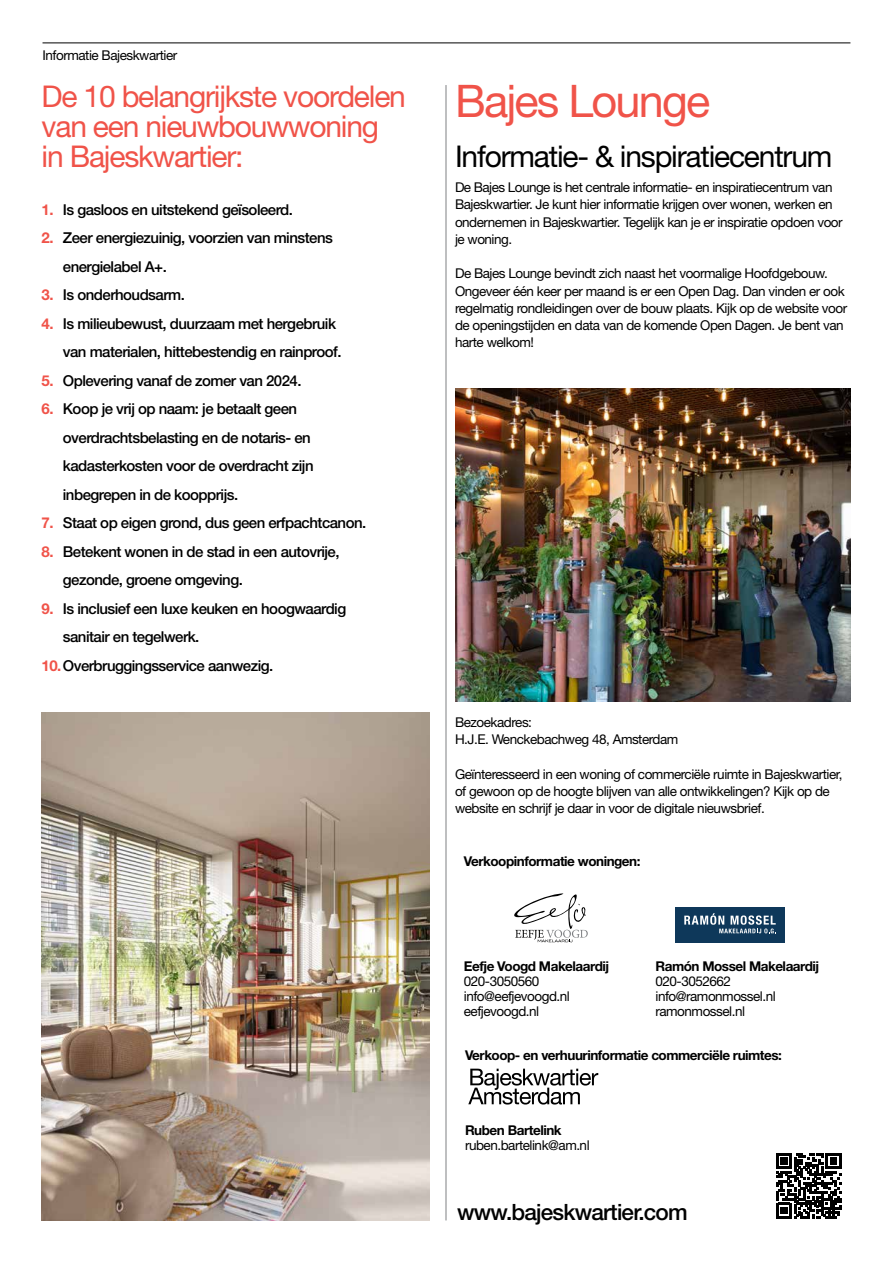
<style>
.page{position:relative;width:893px;height:1263px;background:#fff}
.page>*{position:absolute;margin:0;border:0;box-sizing:border-box;transform-origin:0 0}
.t1{font:45px "Helvetica Neue LT Std";letter-spacing:-.04em;color:#f05349}
.t2{font:30px/30px "Helvetica Neue LT Std";letter-spacing:-.04em;color:#f05349}
.t3{font:30px "Helvetica Neue LT Std";letter-spacing:-.04em;color:#000}
.t4{font:500 22.5px "Helvetica Neue LT Std";letter-spacing:-.035em;color:#000}
.t5{font:500 15px/28.5px "Helvetica Neue LT Std";letter-spacing:-.035em;color:#000}
.t6{font:13.5px/17.2px "Helvetica Neue LT Std";letter-spacing:-.035em;color:#000}
.t7{font:700 13.5px "Helvetica Neue LT Std";letter-spacing:-.035em;color:#000}
.s1{font-weight:700;color:#f05349}
</style>
<div class="page">
<svg style="left:468px;top:1069px;width:130px;height:35px"></svg>
<svg style="left:776px;top:1153px;width:65px;height:65px"></svg>
<svg style="left:514px;top:893px;width:74px;height:49px"></svg>
<div style="left:675px;top:907px;width:110px;height:35px;background:#0e385a"></div>
<svg style="left:684px;top:913px;width:92px;height:20px"></svg>
<img style="left:455px;top:388px;width:395px;height:314px">
<img style="left:42px;top:712px;width:387px;height:508px">
<hr style="left:43px;top:43px;width:807px;height:1px;background:#000">
<hr style="left:446px;top:85px;width:1px;height:1135px;background:#7e8083">
<p class="t6" style="left:43px;top:47px;width:136px">Informatie Bajeskwartier</p>
<h2 class="t2" style="left:42px;top:80px;width:366px">De 10 belangrijkste voordelen van een nieuwbouwwoning in Bajeskwartier:</h2>
<p class="t5" style="left:42px;top:195px;width:253px"><span class="s1">1.</span> Is gasloos en uitstekend geïsoleerd.</p>
<p class="t5" style="left:63px;top:223px;width:271px;text-indent:-21px"><span class="s1">2.</span> Zeer energiezuinig, voorzien van minstens energielabel A+.</p>
<p class="t5" style="left:42px;top:280px;width:145px"><span class="s1">3.</span> Is onderhoudsarm.</p>
<p class="t5" style="left:63px;top:309px;width:280px;text-indent:-21px"><span class="s1">4.</span> Is milieubewust, duurzaam met hergebruik van materialen, hittebestendig en rainproof.</p>
<p class="t5" style="left:42px;top:366px;width:261px"><span class="s1">5.</span> Oplevering vanaf de zomer van 2024.</p>
<p class="t5" style="left:63px;top:394px;width:252px;text-indent:-21px"><span class="s1">6.</span> Koop je vrij op naam: je betaalt geen overdrachtsbelasting en de notaris- en kadasterkosten voor de overdracht zijn inbegrepen in de koopprijs.</p>
<p class="t5" style="left:42px;top:508px;width:326px"><span class="s1">7.</span> Staat op eigen grond, dus geen erfpachtcanon.</p>
<p class="t5" style="left:63px;top:537px;width:278px;text-indent:-21px"><span class="s1">8.</span> Betekent wonen in de stad in een autovrije, gezonde, groene omgeving.</p>
<p class="t5" style="left:42px;top:594px;width:306px"><span class="s1">9.</span> Is inclusief een luxe keuken en hoogwaardig</p>
<p class="t5" style="left:63px;top:622px;width:138px">sanitair en tegelwerk.</p>
<p class="t5" style="left:42px;top:651px;width:233px"><span class="s1">10.</span>Overbruggingsservice aanwezig.</p>
<h1 class="t1" style="left:455px;top:74px;width:257px">Bajes Lounge</h1>
<h2 class="t3" style="left:455px;top:138px;width:379px">Informatie- &amp; inspiratiecentrum</h2>
<p class="t6" style="left:455px;top:178px;width:389px">De Bajes Lounge is het centrale informatie- en inspiratiecentrum van Bajeskwartier. Je kunt hier informatie krijgen over wonen, werken en ondernemen in Bajeskwartier. Tegelijk kan je er inspiratie opdoen voor je woning.</p>
<p class="t6" style="left:455px;top:265px;width:394px">De Bajes Lounge bevindt zich naast het voormalige Hoofdgebouw.<br>Ongeveer één keer per maand is er een Open Dag. Dan vinden er ook regelmatig rondleidingen over de bouw plaats. Kijk op de website voor de openingstijden en data van de komende Open Dagen. Je bent van harte welkom!</p>
<p class="t6" style="left:455px;top:713px;width:225px">Bezoekadres:<br>H.J.E. Wenckebachweg 48, Amsterdam</p>
<p class="t6" style="left:455px;top:765px;width:389px">Geïnteresseerd in een woning of commerciële ruimte in Bajeskwartier, of gewoon op de hoogte blijven van alle ontwikkelingen? Kijk op de website en schrijf je daar in voor de digitale nieuwsbrief.</p>
<p class="t7" style="left:464px;top:852px;width:178px">Verkoopinformatie woningen:</p>
<p class="t7" style="left:464px;top:957px;width:147px">Eefje Voogd Makelaardij</p>
<p class="t6" style="left:464px;top:973px;width:108px;line-height:15px">020-3050560 info@eefjevoogd.nl eefjevoogd.nl</p>
<p class="t7" style="left:655px;top:957px;width:165px">Ramón Mossel Makelaardij</p>
<p class="t6" style="left:655px;top:973px;width:122px;line-height:15px">020-3052662 info@ramonmossel.nl ramonmossel.nl</p>
<p class="t7" style="left:465px;top:1047px;width:319px">Verkoop- en verhuurinformatie commerciële ruimtes:</p>
<p class="t7" style="left:465px;top:1122px;width:98px">Ruben Bartelink</p>
<p class="t6" style="left:465px;top:1137px;width:126px">ruben.bartelink@am.nl</p>
<h3 class="t4" style="left:457px;top:1198px;width:232px">www.bajeskwartier.com</h3>
</div>
